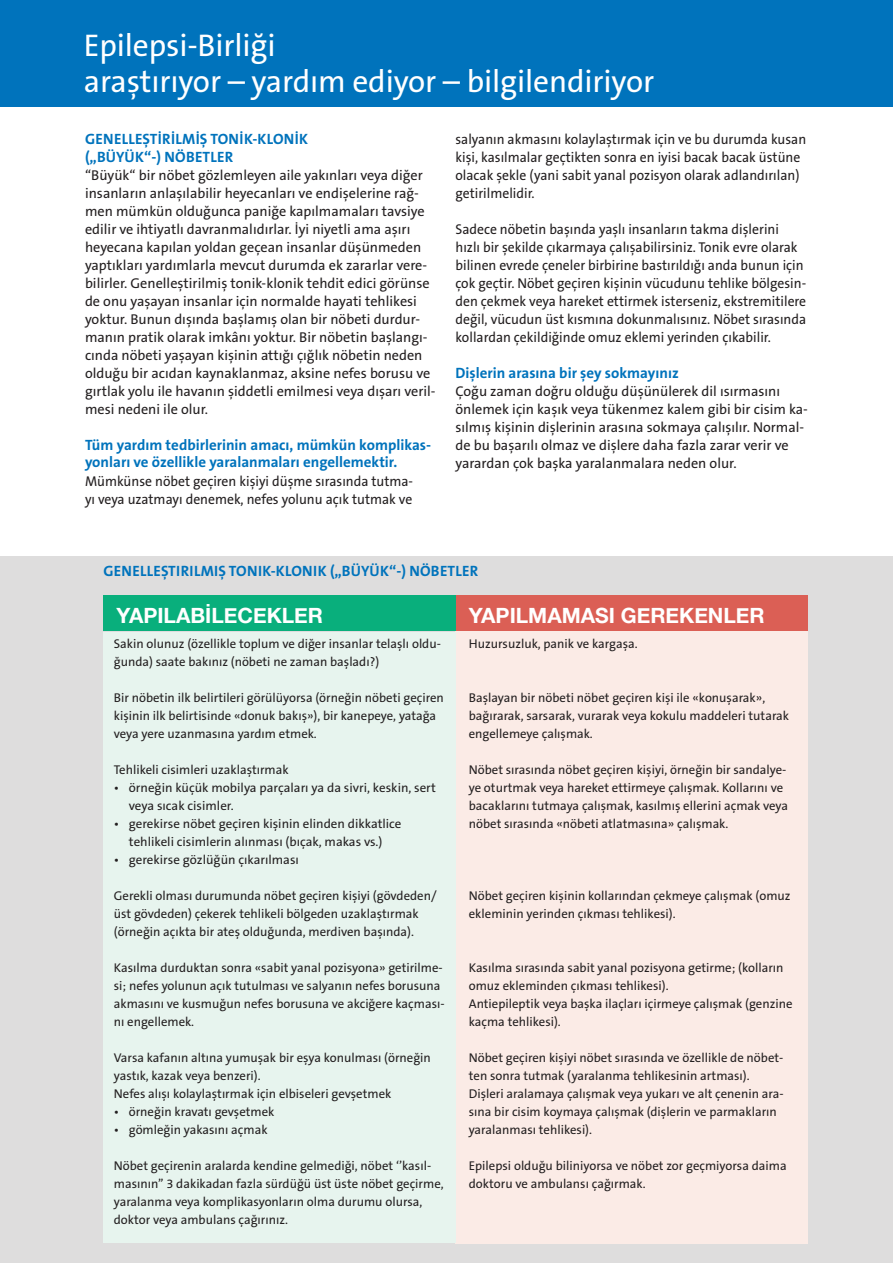
<style>
.page{position:relative;width:893px;height:1263px;background:#fff}
.page>*{position:absolute;margin:0;border:0;box-sizing:border-box;transform-origin:0 0}
.t1{font:31.5px/36px "The Sans B W5 Plain";letter-spacing:-.005em;color:#fff}
.t2{font:700 21px "Helvetica Neue";color:#fff}
.t3{font:700 15px/18px "The Sans B W7";color:#0073bc}
.t4{font:14.25px/18px "The Sans B W5 Plain";color:#231f20}
.t5{font:14.25px/18px "The Sans B W5 Plain";color:#231f20;scale:.96 1}
.t6{font:12.75px/18px "The Sans B W5 Plain";color:#231f20}
</style>
<div class="page">
<div style="left:0;top:556px;width:893px;height:707px;background:#dedddd"></div>
<div style="left:0;top:0;width:893px;height:106px;background:#0073bc"></div>
<div style="left:455px;top:596px;width:353px;height:647px;background:#fbebe6"></div>
<div style="left:455px;top:595px;width:353px;height:36px;background:#db5f55"></div>
<div style="left:103px;top:632px;width:353px;height:611px;background:#e7f4ee"></div>
<div style="left:103px;top:595px;width:353px;height:36px;background:#09af7c"></div>
<h1 class="t1" style="left:84px;top:27px;width:572px">Epilepsi-Birliği<br>araştırıyor – yardım ediyor – bilgilendiriyor</h1>
<p class="t3" style="left:85px;top:130px;width:225px">GENELLEŞTIRILMIŞ TONIK-KLONIK („BÜYÜK“-) NÖBETLER</p>
<p class="t4" style="left:85px;top:166px;width:352px">‘‘Büyük‘‘ bir nöbet gözlemleyen aile yakınları veya diğer insanların anlaşılabilir heyecanları ve endişelerine rağ&shy;men mümkün olduğunca paniğe kapılmamaları tavsiye edilir ve ihtiyatlı davranmalıdırlar. İyi niyetli ama aşırı heyecana kapılan yoldan geçean insanlar düşünmeden yaptıkları yardımlarla mevcut durumda ek zararlar vere&shy;bilirler. Genelleştirilmiş tonik-klonik tehdit edici görünse de onu yaşayan insanlar için normalde hayati tehlikesi yoktur. Bunun dışında başlamış olan bir nöbeti durdur&shy;manın pratik olarak imkânı yoktur. Bir nöbetin başlangı&shy;cında nöbeti yaşayan kişinin attığı çığlık nöbetin neden olduğu bir acıdan kaynaklanmaz, aksine nefes borusu ve gırtlak yolu ile havanın şiddetli emilmesi veya dışarı veril&shy;mesi nedeni ile olur.</p>
<p class="t3" style="left:85px;top:437px;width:348px;line-height:16.5px">Tüm yardım tedbirlerinin amacı, mümkün komplikas&shy;yonları ve özellikle yaralanmaları engellemektir.</p>
<p class="t5" style="left:85px;top:472px;width:343px">Mümkünse nöbet geçiren kişiyi düşme sırasında tutma&shy;yı veya uzatmayı denemek, nefes yolunu açık tutmak ve</p>
<p class="t5" style="left:455px;top:130px;width:367px">salyanın akmasını kolaylaştırmak için ve bu durumda kusan kişi, kasılmalar geçtikten sonra en iyisi bacak bacak üstüne olacak şekle (yani sabit yanal pozisyon olarak adlandırılan) getirilmelidir.</p>
<p class="t5" style="left:455px;top:220px;width:367px">Sadece nöbetin başında yaşlı insanların takma dişlerini hızlı bir şekilde çıkarmaya çalışabilirsiniz. Tonik evre olarak bilinen evrede çeneler birbirine bastırıldığı anda bunun için çok geçtir. Nöbet geçiren kişinin vücudunu tehlike bölgesin&shy;den çekmek veya hareket ettirmek isterseniz, ekstremitilere değil, vücudun üst kısmına dokunmalısınız. Nöbet sırasında kollardan çekildiğinde omuz eklemi yerinden çıkabilir.</p>
<p class="t3" style="left:455px;top:364px;width:225px">Dişlerin arasına bir şey sokmayınız</p>
<p class="t4" style="left:455px;top:382px;width:354px">Çoğu zaman doğru olduğu düşünülerek dil ısırmasını önlemek için kaşık veya tükenmez kalem gibi bir cisim ka&shy;sılmış kişinin dişlerinin arasına sokmaya çalışılır. Normal&shy;de bu başarılı olmaz ve dişlere daha fazla zarar verir ve yarardan çok başka yaralanmalara neden olur.</p>
<p class="t3" style="left:104px;top:562px;width:376px">GENELLEŞTIRILMIŞ TONIK-KLONIK („BÜYÜK“-) NÖBETLER</p>
<h2 class="t2" style="left:117px;top:599px;width:208px">YAPILABİLECEKLER</h2>
<p class="t6" style="left:114px;top:635px;width:329px">Sakin olunuz (özellikle toplum ve diğer insanlar telaşlı oldu&shy;ğunda) saate bakınız (nöbeti ne zaman başladı?)</p>
<p class="t6" style="left:114px;top:689px;width:332px">Bir nöbetin ilk belirtileri görülüyorsa (örneğin nöbeti geçiren kişinin ilk belirtisinde «donuk bakış»), bir kanepeye, yatağa veya yere uzanmasına yardım etmek.</p>
<p class="t6" style="left:114px;top:761px;width:176px">Tehlikeli cisimleri uzaklaştırmak</p>
<p class="t6" style="left:129px;top:779px;width:309px;text-indent:-15px">• örneğin küçük mobilya parçaları ya da sivri, keskin, sert veya sıcak cisimler.</p>
<p class="t6" style="left:114px;top:815px;width:289px;text-align:center">• gerekirse nöbet geçiren kişinin elinden dikkatlice tehlikeli cisimlerin alınması (bıçak, makas vs.)</p>
<p class="t6" style="left:114px;top:851px;width:187px">• gerekirse gözlüğün çıkarılması</p>
<p class="t6" style="left:114px;top:887px;width:324px">Gerekli olması durumunda nöbet geçiren kişiyi (gövdeden/ üst gövdeden) çekerek tehlikeli bölgeden uzaklaştırmak (örneğin açıkta bir ateş olduğunda, merdiven başında).</p>
<p class="t6" style="left:114px;top:959px;width:332px">Kasılma durduktan sonra «sabit yanal pozisyona» getirilme&shy;si; nefes yolunun açık tutulması ve salyanın nefes borusuna akmasını ve kusmuğun nefes borusuna ve akciğere kaçması&shy;nı engellemek.</p>
<p class="t6" style="left:114px;top:1049px;width:319px">Varsa kafanın altına yumuşak bir eşya konulması (örneğin yastık, kazak veya benzeri).<br>Nefes alışı kolaylaştırmak için elbiseleri gevşetmek</p>
<p class="t6" style="left:114px;top:1103px;width:162px">• örneğin kravatı gevşetmek</p>
<p class="t6" style="left:114px;top:1121px;width:155px">• gömleğin yakasını açmak</p>
<p class="t6" style="left:114px;top:1157px;width:331px">Nöbet geçirenin aralarda kendine gelmediği, nöbet ‘’kasıl&shy;masının’’ 3 dakikadan fazla sürdüğü üst üste nöbet geçirme, yaralanma veya komplikasyonların olma durumu olursa, doktor veya ambulans çağırınız.</p>
<h2 class="t2" style="left:469px;top:599px;width:297px">YAPILMAMASI GEREKENLER</h2>
<p class="t6" style="left:469px;top:635px;width:170px">Huzursuzluk, panik ve kargaşa.</p>
<p class="t6" style="left:469px;top:689px;width:322px">Başlayan bir nöbeti nöbet geçiren kişi ile «konuşarak», bağırarak, sarsarak, vurarak veya kokulu maddeleri tutarak engellemeye çalışmak.</p>
<p class="t6" style="left:469px;top:761px;width:321px">Nöbet sırasında nöbet geçiren kişiyi, örneğin bir sandalye&shy;ye oturtmak veya hareket ettirmeye çalışmak. Kollarını ve bacaklarını tutmaya çalışmak, kasılmış ellerini açmak veya nöbet sırasında «nöbeti atlatmasına» çalışmak.</p>
<p class="t6" style="left:469px;top:887px;width:323px">Nöbet geçiren kişinin kollarından çekmeye çalışmak (omuz ekleminin yerinden çıkması tehlikesi).</p>
<p class="t6" style="left:469px;top:959px;width:325px">Kasılma sırasında sabit yanal pozisyona getirme; (kolların omuz ekleminden çıkması tehlikesi).<br>Antiepileptik veya başka ilaçları içirmeye çalışmak (genzine kaçma tehlikesi).</p>
<p class="t6" style="left:469px;top:1049px;width:316px">Nöbet geçiren kişiyi nöbet sırasında ve özellikle de nöbet&shy;ten sonra tutmak (yaralanma tehlikesinin artması).<br>Dişleri aralamaya çalışmak veya yukarı ve alt çenenin ara&shy;sına bir cisim koymaya çalışmak (dişlerin ve parmakların yaralanması tehlikesi).</p>
<p class="t6" style="left:469px;top:1157px;width:319px">Epilepsi olduğu biliniyorsa ve nöbet zor geçmiyorsa daima doktoru ve ambulansı çağırmak.</p>
</div>
